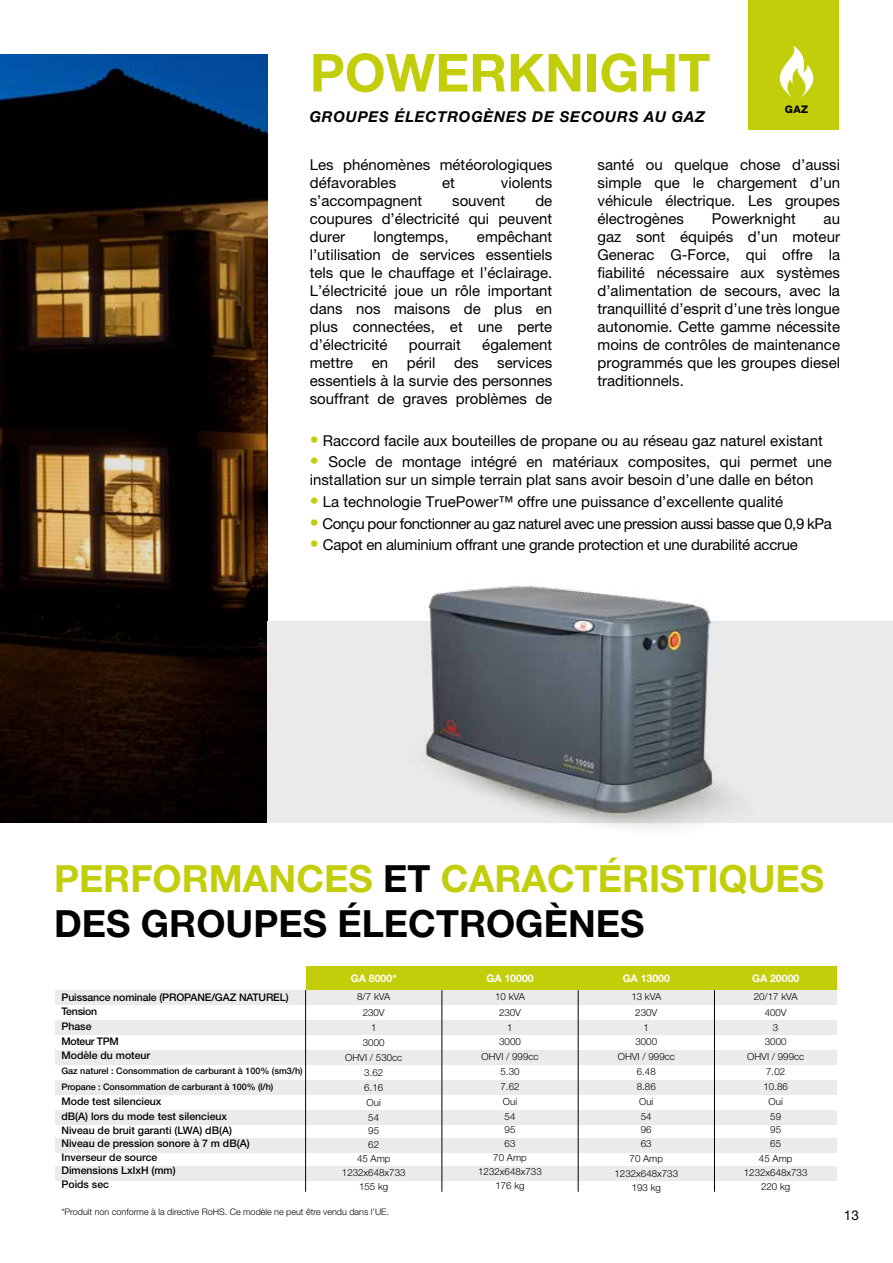
<style>
.page{position:relative;width:893px;height:1263px;background:#fff}
.page>*{position:absolute;margin:0;border:0;box-sizing:border-box;transform-origin:0 0}
.t1{font:700 52.5px "Helvetica Neue LT Pro";color:#c3ce0a}
.t2{font:700 37.5px/45px "Helvetica Neue LT Pro";color:#c3ce0a}
.t3{font:15px/18px "Helvetica Neue LT Pro";color:#000;text-align:justify}
.t4{font:15px/18px "Helvetica Neue LT Pro";color:#020203}
.t5{font:15px "Helvetica Neue LT Pro";letter-spacing:-.03em;color:#020203}
.t6{font:15px "Helvetica Neue LT Pro";letter-spacing:-.02em;color:#020203}
.t7{font:italic 700 15px "Helvetica Neue";letter-spacing:.05em;color:#020203}
.t8{font:13.5px "Helvetica Neue";color:#000}
.t9{font:500 10.5px/14.5px "Helvetica Neue";color:#020203}
.t10{font:700 10.5px "Helvetica Neue LT Pro";color:#fff}
.t11{font:800 10.5px "Helvetica Neue";color:#020203}
.t12{font:300 9.75px/15px "Helvetica Neue LT Pro";color:#020203;text-align:center}
.t13{font:500 9px/16.5px "Helvetica Neue";color:#020203}
.t14{font:300 9px "Helvetica Neue LT Pro";color:#020203}
.s1{font-weight:500;font-size:18px;color:#c3ce0a}
.s2{color:#020203}
</style>
<div class="page">
<svg style="left:0;top:54px;width:268px;height:768px"></svg>
<div style="left:268px;top:621px;width:625px;height:201px;background:#eaeaea"></div>
<img style="left:390px;top:586px;width:362px;height:243px">
<div style="left:749px;top:0;width:90px;height:130px;background:#c3ce0a"></div>
<div style="left:55px;top:1138px;width:781px;height:15px;background:#ebebed"></div>
<div style="left:55px;top:1166px;width:781px;height:14px;background:#ebebed"></div>
<div style="left:306px;top:966px;width:530px;height:24px;background:#c3ce0a"></div>
<div style="left:55px;top:990px;width:781px;height:14px;background:#ebebed"></div>
<div style="left:55px;top:1020px;width:781px;height:14px;background:#ebebed"></div>
<div style="left:55px;top:1050px;width:781px;height:14px;background:#ebebed"></div>
<div style="left:55px;top:1080px;width:781px;height:14px;background:#ebebed"></div>
<div style="left:55px;top:1110px;width:781px;height:14px;background:#ebebed"></div>
<hr style="left:305px;top:990px;width:1px;height:202px;background:#020203">
<hr style="left:442px;top:990px;width:1px;height:202px;background:#020203">
<hr style="left:714px;top:990px;width:1px;height:202px;background:#020203">
<hr style="left:578px;top:990px;width:1px;height:202px;background:#020203">
<svg style="left:779px;top:46px;width:35px;height:52px"></svg>
<h1 class="t1" style="left:310px;top:40px;width:402px">POWERKNIGHT</h1>
<p class="t7" style="left:310px;top:107px;width:397px">GROUPES ÉLECTROGÈNES DE SECOURS AU GAZ</p>
<p class="t11" style="left:785px;top:103px;width:25px">GAZ</p>
<p class="t3" style="left:310px;top:155px;width:244px">Les phénomènes météorologiques défavorables</p>
<p class="t3" style="left:442px;top:173px;width:14px">et</p>
<p class="t3" style="left:501px;top:173px;width:53px">violents</p>
<p class="t3" style="left:310px;top:191px;width:114px">s’accompagnent</p>
<p class="t3" style="left:452px;top:191px;width:55px">souvent</p>
<p class="t3" style="left:310px;top:191px;width:244px;text-indent:226px">de coupures d’électricité qui peuvent durer</p>
<p class="t3" style="left:310px;top:227px;width:244px;text-indent:167px">empêchant l’utilisation de services essentiels tels que le chauffage et l’éclairage.<br>L’électricité joue un rôle important dans nos maisons de plus en plus connectées, et une perte d’électricité</p>
<p class="t3" style="left:373px;top:227px;width:77px">longtemps,</p>
<p class="t3" style="left:310px;top:335px;width:244px;text-indent:172px">également mettre en péril des services essentiels à la survie des personnes souffrant de graves problèmes de</p>
<p class="t3" style="left:409px;top:335px;width:53px">pourrait</p>
<p class="t3" style="left:597px;top:155px;width:244px">santé ou quelque chose d’aussi simple que le chargement d’un véhicule électrique. Les groupes électrogènes</p>
<p class="t3" style="left:712px;top:209px;width:85px">Powerknight</p>
<p class="t3" style="left:597px;top:209px;width:244px;text-indent:226px">au gaz sont équipés d’un moteur Generac G-Force, qui offre la fiabilité nécessaire aux systèmes d’alimentation de secours, avec la tranquillité d’esprit d’une très longue autonomie. Cette gamme nécessite moins de contrôles de maintenance programmés que les groupes diesel traditionnels.</p>
<p class="t4" style="left:310px;top:431px;width:514px"><span class="s1">•</span> Raccord facile aux bouteilles de propane ou au réseau gaz naturel existant</p>
<p class="t4" style="left:310px;top:453px;width:523px"><span class="s1">•</span> Socle de montage intégré en matériaux composites, qui permet une installation sur un simple terrain plat sans avoir besoin d’une dalle en béton</p>
<p class="t4" style="left:310px;top:492px;width:475px"><span class="s1">•</span> La technologie TruePower™ offre une puissance d’excellente qualité</p>
<p class="t5" style="left:310px;top:514px;width:523px"><span class="s1">•</span> Conçu pour fonctionner au gaz naturel avec une pression aussi basse que 0,9 kPa</p>
<p class="t6" style="left:310px;top:536px;width:490px"><span class="s1">•</span> Capot en aluminium offrant une grande protection et une durabilité accrue</p>
<h2 class="t2" style="left:54px;top:855px;width:772px">PERFORMANCES <span class="s2">ET</span> CARACTÉRISTIQUES<br><span class="s2">DES GROUPES ÉLECTROGÈNES</span></h2>
<p class="t10" style="left:623px;top:972px;width:49px">GA 13000</p>
<p class="t12" style="left:631px;top:988px;width:31px;line-height:16.5px">13 kVA<br>230V</p>
<p class="t12" style="left:635px;top:1020px;width:23px;line-height:14.1px">1<br>3000</p>
<p class="t12" style="left:618px;top:1048px;width:59px">OHVI / 999cc<br>6.48<br>8.86<br>Oui<br>54</p>
<p class="t12" style="left:641px;top:1122px;width:12px;line-height:14.1px;text-align:left">96<br>63</p>
<p class="t12" style="left:614px;top:1151px;width:65px">70 Amp<br>1232x648x733</p>
<p class="t12" style="left:632px;top:1180px;width:31px">193 kg</p>
<p class="t10" style="left:351px;top:972px;width:47px">GA 8000*</p>
<p class="t12" style="left:357px;top:988px;width:35px;line-height:16.5px">8/7 kVA<br>230V</p>
<p class="t12" style="left:345px;top:1019px;width:59px">1<br>3000<br>OHVI / 530cc<br>3.62<br>6.16<br>Oui<br>54</p>
<p class="t12" style="left:342px;top:1123px;width:65px;line-height:14.1px">95<br>62<br>45 Amp<br>1232x648x733<br>155 kg</p>
<p class="t10" style="left:486px;top:972px;width:49px">GA 10000</p>
<p class="t12" style="left:495px;top:988px;width:31px;line-height:16.5px">10 kVA<br>230V</p>
<p class="t12" style="left:499px;top:1020px;width:23px;line-height:14.1px">1<br>3000</p>
<p class="t12" style="left:481px;top:1048px;width:59px">OHVI / 999cc<br>5.30<br>7.62<br>Oui<br>54</p>
<p class="t12" style="left:478px;top:1122px;width:65px;line-height:14.1px">95<br>63<br>70 Amp<br>1232x648x733<br>176 kg</p>
<p class="t10" style="left:752px;top:972px;width:49px">GA 20000</p>
<p class="t12" style="left:754px;top:988px;width:45px;line-height:16.5px">20/17 kVA<br>400V</p>
<p class="t12" style="left:765px;top:1020px;width:23px;line-height:14.1px">3<br>3000</p>
<p class="t12" style="left:747px;top:1048px;width:59px">OHVI / 999cc<br>7.02<br>10.86<br>Oui<br>59</p>
<p class="t12" style="left:770px;top:1122px;width:12px;line-height:14.1px;text-align:left">95<br>65</p>
<p class="t12" style="left:744px;top:1151px;width:65px;line-height:14.1px">45 Amp<br>1232x648x733<br>220 kg</p>
<p class="t9" style="left:61px;top:990px;width:229px">Puissance nominale (PROPANE/GAZ NATUREL)<br>Tension<br>Phase<br>Moteur TPM<br>Modèle du moteur</p>
<p class="t13" style="left:61px;top:1062px;width:243px">Gaz naturel : Consommation de carburant à 100% (sm3/h)<br>Propane : Consommation de carburant à 100% (l/h)</p>
<p class="t9" style="left:61px;top:1094px;width:167px;line-height:15px">Mode test silencieux<br>dB(A) lors du mode test silencieux</p>
<p class="t9" style="left:61px;top:1123px;width:190px;line-height:13.5px">Niveau de bruit garanti (LWA) dB(A)<br>Niveau de pression sonore à 7 m dB(A)<br>Inverseur de source<br>Dimensions LxlxH (mm)<br>Poids sec</p>
<p class="t14" style="left:61px;top:1207px;width:329px">*Produit non conforme à la directive RoHS. Ce modèle ne peut être vendu dans l’UE.</p>
<p class="t8" style="left:844px;top:1207px;width:17px">13</p>
</div>
